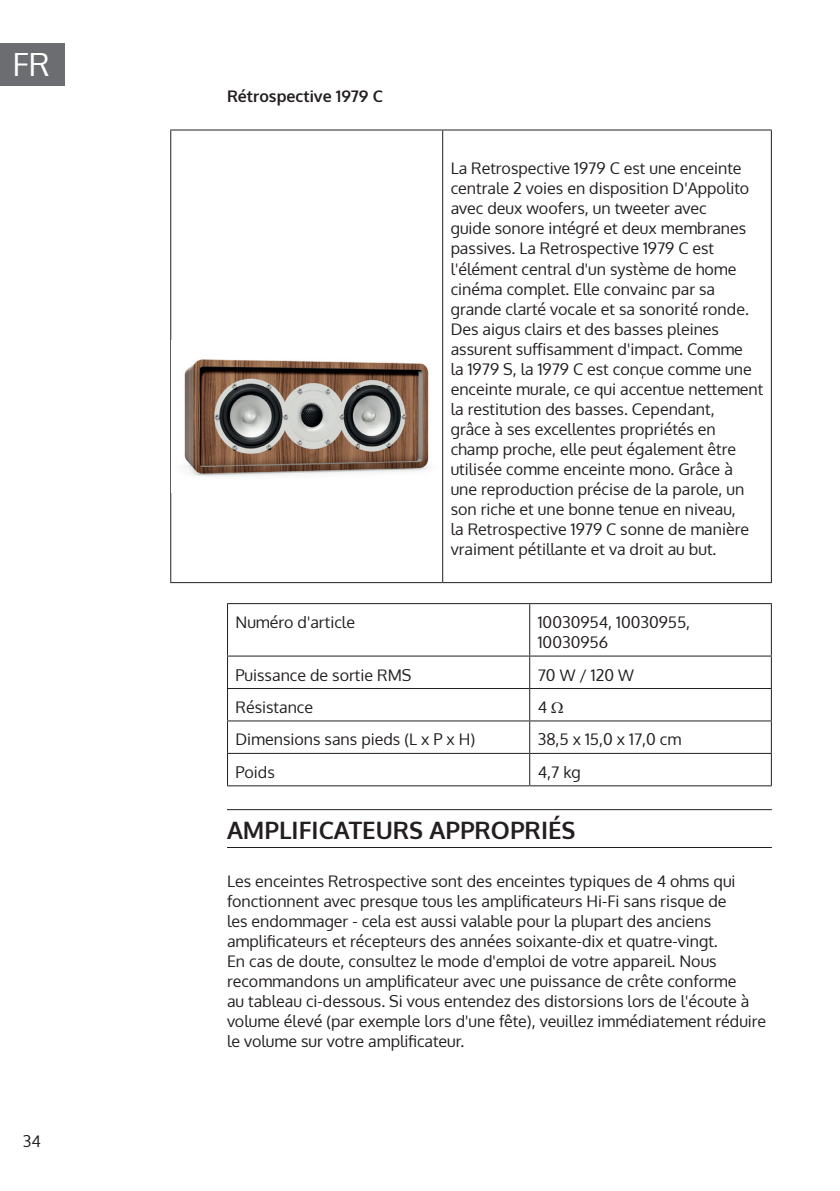
<style>
.page{position:relative;width:840px;height:1191px;background:#fff}
.page>*{position:absolute;margin:0;border:0;box-sizing:border-box;transform-origin:0 0}
.t1{font:32px "Oxygen";color:#fff}
.t2{font:700 24px "Oxygen";color:#231f20}
.t3{font:16px/20px "Oxygen";color:#231f20}
.t4{font:700 16px "Oxygen";color:#231f20}
</style>
<div class="page">
<div style="left:0;top:43px;width:65px;height:42px;background:#6c6d70"></div>
<hr style="left:227px;top:809px;width:544px;height:1px;background:#231f20">
<hr style="left:227px;top:847px;width:544px;height:1px;background:#231f20">
<hr style="left:170px;top:129px;width:272px;height:1px;background:#231f20">
<hr style="left:170px;top:130px;width:1px;height:452px;background:#231f20">
<hr style="left:442px;top:129px;width:329px;height:1px;background:#231f20">
<hr style="left:442px;top:130px;width:1px;height:452px;background:#231f20">
<hr style="left:770px;top:130px;width:1px;height:452px;background:#231f20">
<hr style="left:170px;top:582px;width:272px;height:1px;background:#231f20">
<hr style="left:442px;top:582px;width:329px;height:1px;background:#231f20">
<img style="left:183px;top:359px;width:247px;height:117px">
<hr style="left:227px;top:603px;width:302px;height:1px;background:#231f20">
<hr style="left:227px;top:604px;width:1px;height:51px;background:#231f20">
<hr style="left:529px;top:603px;width:242px;height:1px;background:#231f20">
<hr style="left:529px;top:604px;width:1px;height:51px;background:#231f20">
<hr style="left:770px;top:604px;width:1px;height:51px;background:#231f20">
<hr style="left:227px;top:655px;width:302px;height:1px;background:#231f20">
<hr style="left:227px;top:656px;width:1px;height:32px;background:#231f20">
<hr style="left:529px;top:655px;width:242px;height:1px;background:#231f20">
<hr style="left:529px;top:656px;width:1px;height:32px;background:#231f20">
<hr style="left:770px;top:656px;width:1px;height:32px;background:#231f20">
<hr style="left:227px;top:688px;width:302px;height:1px;background:#231f20">
<hr style="left:227px;top:689px;width:1px;height:31px;background:#231f20">
<hr style="left:529px;top:688px;width:242px;height:1px;background:#231f20">
<hr style="left:529px;top:689px;width:1px;height:31px;background:#231f20">
<hr style="left:770px;top:689px;width:1px;height:31px;background:#231f20">
<hr style="left:227px;top:720px;width:302px;height:1px;background:#231f20">
<hr style="left:227px;top:721px;width:1px;height:32px;background:#231f20">
<hr style="left:529px;top:720px;width:242px;height:1px;background:#231f20">
<hr style="left:529px;top:721px;width:1px;height:32px;background:#231f20">
<hr style="left:770px;top:721px;width:1px;height:32px;background:#231f20">
<hr style="left:227px;top:753px;width:302px;height:1px;background:#231f20">
<hr style="left:227px;top:754px;width:1px;height:31px;background:#231f20">
<hr style="left:529px;top:753px;width:242px;height:1px;background:#231f20">
<hr style="left:529px;top:754px;width:1px;height:31px;background:#231f20">
<hr style="left:770px;top:754px;width:1px;height:31px;background:#231f20">
<hr style="left:227px;top:785px;width:302px;height:1px;background:#231f20">
<hr style="left:529px;top:785px;width:242px;height:1px;background:#231f20">
<h1 class="t1" style="left:13px;top:43px;width:39px">FR</h1>
<p class="t3" style="left:23px;top:1130px;width:20px">34</p>
<p class="t4" style="left:227px;top:86px;width:157px">Rétrospective 1979 C</p>
<p class="t3" style="left:450px;top:159px;width:314px">La Retrospective 1979 C est une enceinte centrale 2 voies en disposition D'Appolito avec deux woofers, un tweeter avec<br>guide sonore intégré et deux membranes passives. La Retrospective 1979 C est l'élément central d'un système de home cinéma complet. Elle convainc par sa grande clarté vocale et sa sonorité ronde.<br>Des aigus clairs et des basses pleines assurent suffisamment d'impact. Comme<br>la 1979 S, la 1979 C est conçue comme une enceinte murale, ce qui accentue nettement la restitution des basses. Cependant,<br>grâce à ses excellentes propriétés en champ proche, elle peut également être utilisée comme enceinte mono. Grâce à une reproduction précise de la parole, un son riche et une bonne tenue en niveau,<br>la Retrospective 1979 C sonne de manière vraiment pétillante et va droit au but.</p>
<p class="t3" style="left:235px;top:612px;width:121px">Numéro d'article</p>
<p class="t3" style="left:537px;top:612px;width:154px">10030954, 10030955,<br>10030956</p>
<p class="t3" style="left:235px;top:665px;width:177px">Puissance de sortie RMS</p>
<p class="t3" style="left:537px;top:665px;width:98px">70 W / 120 W</p>
<p class="t3" style="left:235px;top:697px;width:79px">Résistance</p>
<p class="t3" style="left:537px;top:697px;width:11px">4</p>
<p class="t3" style="left:235px;top:729px;width:241px">Dimensions sans pieds (L x P x H)</p>
<p class="t3" style="left:537px;top:729px;width:145px">38,5 x 15,0 x 17,0 cm</p>
<p class="t3" style="left:235px;top:762px;width:41px">Poids</p>
<p class="t3" style="left:537px;top:762px;width:44px">4,7 kg</p>
<h2 class="t2" style="left:227px;top:814px;width:350px">AMPLIFICATEURS APPROPRIÉS</h2>
<p class="t3" style="left:227px;top:871px;width:540px">Les enceintes Retrospective sont des enceintes typiques de 4 ohms qui fonctionnent avec presque tous les amplificateurs Hi-Fi sans risque de<br>les endommager - cela est aussi valable pour la plupart des anciens amplificateurs et récepteurs des années soixante-dix et quatre-vingt.<br>En cas de doute, consultez le mode d'emploi de votre appareil. Nous recommandons un amplificateur avec une puissance de crête conforme<br>au tableau ci-dessous. Si vous entendez des distorsions lors de l'écoute à volume élevé (par exemple lors d'une fête), veuillez immédiatement réduire le volume sur votre amplificateur.</p>
</div>
